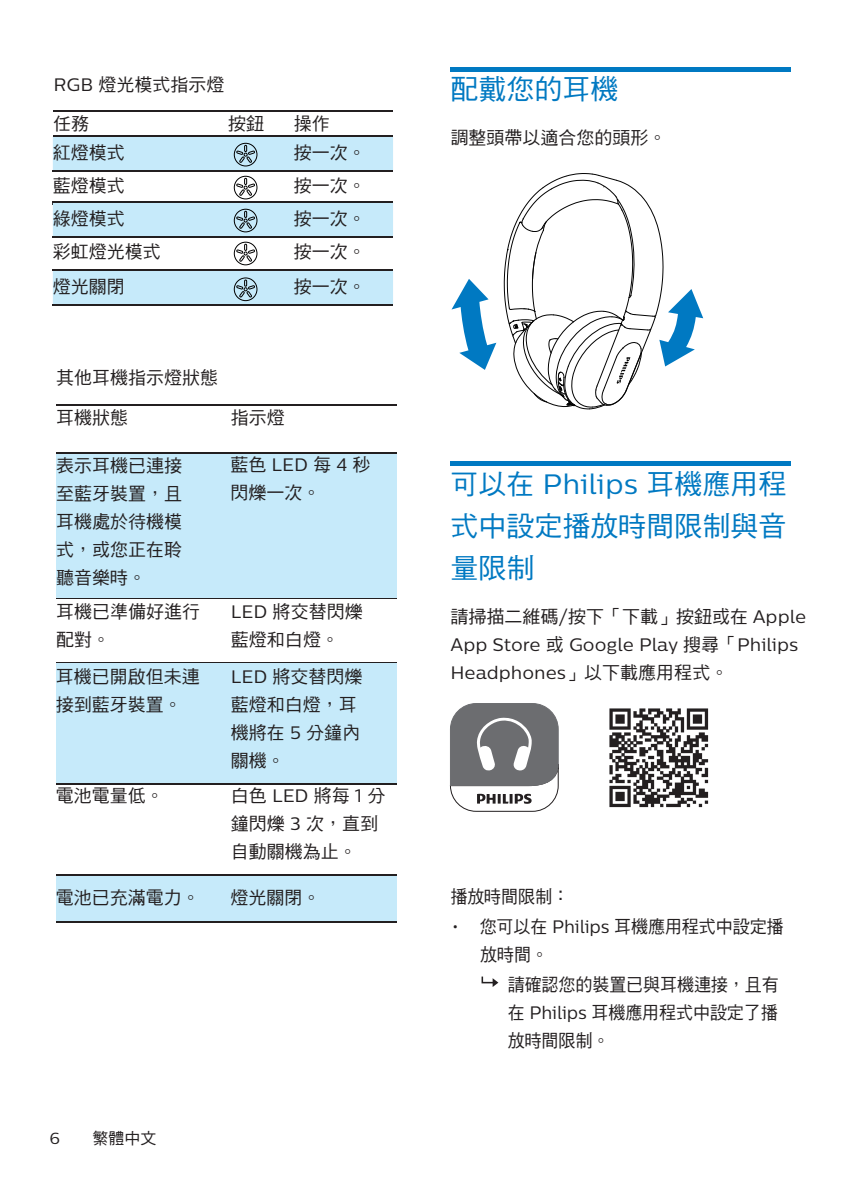
<style>
.page{position:relative;width:842px;height:1191px;background:#fff}
.page>*{position:absolute;margin:0;border:0;box-sizing:border-box;transform-origin:0 0}
.t1{font:28px/42px "DF Hei Std W5";color:#0079c2;text-align:justify}
.t2{font:18px/28px "DF Hei Std W5";color:#231f20}
.t3{font:18px/28px "DF Hei Std W5";color:#231f20;scale:.95 1}
.t4{font:18px/28px "Centrale Sans";color:#231f20}
.t5{font:16px "DF Hei Std W5";color:#231f20}
.t6{font:16px "Centrale Sans";color:#231f20}
.s1{font-family:"Centrale Sans"}
.s2{font-family:"DF Hei Std W5"}
</style>
<div class="page">
<img style="left:609px;top:708px;width:100px;height:100px">
<div style="left:221px;top:874px;width:176px;height:48px;background:#c6eafa"></div>
<div style="left:56px;top:874px;width:165px;height:48px;background:#c6eafa"></div>
<div style="left:221px;top:662px;width:176px;height:122px;background:#c6eafa"></div>
<div style="left:56px;top:662px;width:165px;height:122px;background:#c6eafa"></div>
<div style="left:221px;top:452px;width:176px;height:147px;background:#c6eafa"></div>
<div style="left:56px;top:452px;width:165px;height:147px;background:#c6eafa"></div>
<hr style="left:56px;top:404px;width:165px;height:1px;background:#231f20">
<hr style="left:221px;top:404px;width:176px;height:1px;background:#231f20">
<hr style="left:56px;top:452px;width:165px;height:1px;background:#231f20">
<hr style="left:221px;top:452px;width:176px;height:1px;background:#231f20">
<hr style="left:56px;top:598px;width:165px;height:1px;background:#231f20">
<hr style="left:221px;top:598px;width:176px;height:1px;background:#231f20">
<hr style="left:56px;top:662px;width:165px;height:1px;background:#231f20">
<hr style="left:221px;top:662px;width:176px;height:1px;background:#231f20">
<hr style="left:56px;top:784px;width:165px;height:1px;background:#231f20">
<hr style="left:221px;top:784px;width:176px;height:1px;background:#231f20">
<hr style="left:56px;top:874px;width:165px;height:1px;background:#231f20">
<hr style="left:221px;top:874px;width:176px;height:1px;background:#231f20">
<hr style="left:56px;top:922px;width:165px;height:1px;background:#231f20">
<hr style="left:221px;top:922px;width:176px;height:1px;background:#231f20">
<hr style="left:450px;top:67px;width:341px;height:4px;background:#0079c2">
<svg style="left:451px;top:279px;width:45px;height:91px"></svg>
<hr style="left:450px;top:461px;width:341px;height:4px;background:#0079c2">
<hr style="left:53px;top:110px;width:133px;height:1px;background:#231f20">
<hr style="left:186px;top:110px;width:98px;height:1px;background:#231f20">
<hr style="left:284px;top:110px;width:109px;height:1px;background:#231f20">
<svg style="left:53px;top:136px;width:340px;height:35px;background:#badceb"></svg>
<div style="left:234px;top:143px;width:23px;height:23px;border:1px solid #000;border-radius:50%"></div>
<div style="left:234px;top:176px;width:23px;height:23px;border:1px solid #000;border-radius:50%"></div>
<svg style="left:53px;top:178px;width:340px;height:59px"></svg>
<div style="left:234px;top:209px;width:23px;height:23px;border:1px solid #000;border-radius:50%"></div>
<svg style="left:53px;top:270px;width:340px;height:35px;background:#badceb"></svg>
<div style="left:234px;top:277px;width:23px;height:24px;border:1px solid #000;border-radius:50%"></div>
<hr style="left:53px;top:269px;width:340px;height:1px;background:#231f20">
<svg style="left:235px;top:244px;width:20px;height:19px"></svg>
<div style="left:234px;top:242px;width:23px;height:23px;border:1px solid #000;border-radius:50%"></div>
<hr style="left:53px;top:202px;width:340px;height:1px;background:#231f20">
<svg style="left:481px;top:976px;width:17px;height:11px"></svg>
<svg style="left:504px;top:173px;width:199px;height:236px"></svg>
<svg style="left:450px;top:703px;width:108px;height:108px"></svg>
<p class="t2" style="left:54px;top:70px;width:172px"><span class="s1">RGB</span> 燈光模式指示燈</p>
<p class="t2" style="left:53px;top:109px;width:73px;line-height:28.8px">任務<br>紅燈模式</p>
<p class="t2" style="left:228px;top:109px;width:37px">按鈕</p>
<p class="t2" style="left:294px;top:109px;width:37px">操作</p>
<p class="t2" style="left:294px;top:138px;width:73px">按一次。</p>
<p class="t2" style="left:53px;top:171px;width:73px">藍燈模式</p>
<p class="t2" style="left:294px;top:171px;width:73px">按一次。</p>
<p class="t2" style="left:53px;top:204px;width:73px">綠燈模式</p>
<p class="t2" style="left:294px;top:204px;width:73px">按一次。</p>
<p class="t2" style="left:53px;top:237px;width:110px">彩虹燈光模式</p>
<p class="t2" style="left:294px;top:237px;width:73px">按一次。</p>
<p class="t2" style="left:53px;top:273px;width:73px">燈光關閉</p>
<p class="t2" style="left:294px;top:273px;width:73px">按一次。</p>
<p class="t2" style="left:56px;top:363px;width:163px">其他耳機指示燈狀態</p>
<p class="t2" style="left:56px;top:403px;width:73px">耳機狀態</p>
<p class="t2" style="left:231px;top:403px;width:55px">指示燈</p>
<p class="t2" style="left:56px;top:451px;width:127px;text-align:justify">表示耳機已連接至藍牙裝置，且耳機處於待機模式，或您正在聆聽音樂時。</p>
<p class="t2" style="left:230px;top:450px;width:142px">藍色 <span class="s1">LED</span> 每 <span class="s1">4</span> 秒閃爍一次。</p>
<p class="t2" style="left:56px;top:597px;width:145px">耳機已準備好進行配對。</p>
<p class="t2" style="left:231px;top:597px;width:133px"><span class="s1">LED</span> 將交替閃爍藍燈和白燈。</p>
<p class="t2" style="left:56px;top:662px;width:145px">耳機已開啟但未連接到藍牙裝置。</p>
<p class="t2" style="left:231px;top:662px;width:133px"><span class="s1">LED</span> 將交替閃爍藍燈和白燈，耳機將在 <span class="s1">5</span> 分鐘內關機。</p>
<p class="t2" style="left:56px;top:781px;width:109px">電池電量低。</p>
<p class="t2" style="left:231px;top:781px;width:156px">白色 <span class="s1">LED</span> 將每 <span class="s1">1</span> 分鐘閃爍 <span class="s1">3</span> 次，直到自動關機為止。</p>
<p class="t2" style="left:56px;top:883px;width:145px">電池已充滿電力。</p>
<p class="t2" style="left:230px;top:883px;width:91px">燈光關閉。</p>
<p class="t6" style="left:50px;top:1128px;width:12px">6</p>
<p class="t5" style="left:92px;top:1129px;width:65px">繁體中文</p>
<h1 class="t1" style="left:450px;top:68px;width:169px">配戴您的耳機</h1>
<p class="t2" style="left:450px;top:124px;width:217px">調整頭帶以適合您的頭形。</p>
<h1 class="t1" style="left:450px;top:462px;width:337px">可以在 <span class="s1">Philips</span> 耳機應用程式中設定播放時間限制與音量限制</h1>
<p class="t2" style="left:450px;top:602px;width:357px">請掃描二維碼<span class="s1">/</span>按下「下載」按鈕或在 <span class="s1">Apple</span></p>
<p class="t4" style="left:450px;top:630px;width:350px">App Store <span class="s2">或</span> Google Play <span class="s2">搜尋「</span>Philips<br>Headphones<span class="s2">」以下載應用程式。</span></p>
<p class="t3" style="left:450px;top:881px;width:126px">播放時間限制：</p>
<p class="t3" style="left:480px;top:912px;width:321px;text-indent:-28px"><span class="s1">•</span> 您可以在 <span class="s1">Philips</span> 耳機應用程式中設定播放時間。</p>
<p class="t3" style="left:508px;top:970px;width:287px;text-align:justify">請確認您的裝置已與耳機連接，且有在 <span class="s1">Philips</span> 耳機應用程式中設定了播放時間限制。</p>
</div>
